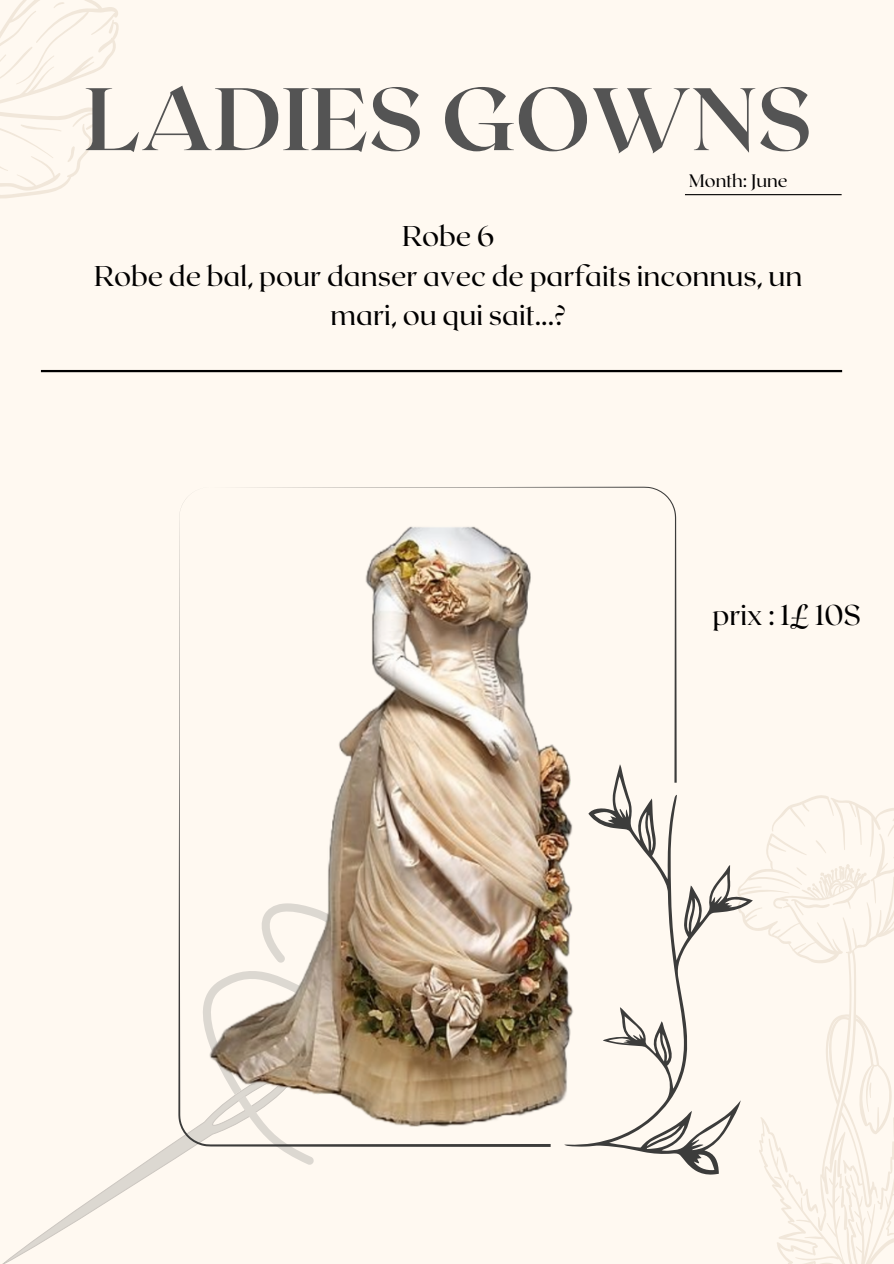
<style>
.page{position:relative;width:894px;height:1264px;background:#fff}
.page>*{position:absolute;margin:0;border:0;box-sizing:border-box;transform-origin:0 0}
.t1{font:700 88.35px "Roxborough CF";color:#545454}
.t2{font:28.5px/39.5px "Roxborough CF";color:#000;text-align:center}
.t3{font:18px "Roxborough CF";color:#000}
</style>
<div class="page">
<div style="left:0;top:0;width:893px;height:1263px;background:#fff9f1"></div>
<svg style="left:752px;top:795px;width:141px;height:468px"></svg>
<hr style="left:684px;top:194px;width:157px;height:1px;background:#000">
<svg style="left:0;top:0;width:119px;height:199px"></svg>
<svg style="left:4px;top:1139px;width:177px;height:124px"></svg>
<hr style="left:41px;top:370px;width:800px;height:2px;background:#000">
<svg style="left:625px;top:764px;width:127px;height:410px"></svg>
<svg style="left:524px;top:486px;width:152px;height:296px"></svg>
<svg style="left:178px;top:487px;width:372px;height:659px"></svg>
<img style="left:181px;top:503px;width:444px;height:656px">
<p class="t1" style="left:84px;top:62px;width:729px">LADIES GOWNS</p>
<p class="t3" style="left:689px;top:169px;width:100px">Month: June</p>
<p class="t2" style="left:402px;top:215px;width:94px">Robe 6</p>
<p class="t2" style="left:94px;top:255px;width:709px">Robe de bal, pour danser avec de parfaits inconnus, un mari, ou qui sait...?</p>
<p class="t2" style="left:712px;top:594px;width:150px">prix : 1£ 10S</p>
</div>
